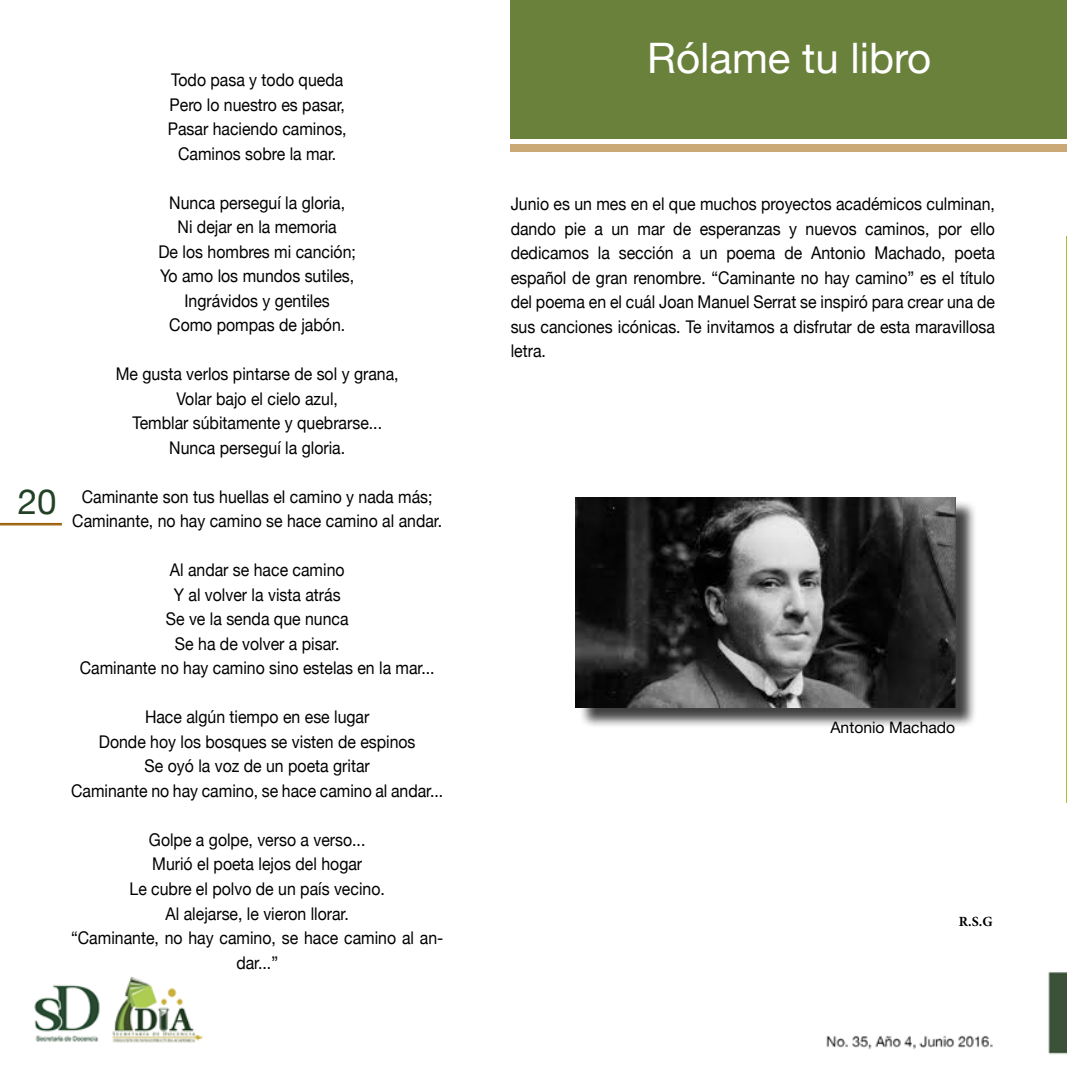
<style>
.page{position:relative;width:1067px;height:1067px;background:#fff}
.page>*{position:absolute;margin:0;border:0;box-sizing:border-box;transform-origin:0 0}
.t1{font:42px "Helvetica Neue";color:#fff}
.t2{font:35px "Helvetica Neue";color:#234126}
.t3{font:17.5px/24.5px "Helvetica Neue";color:#000;text-align:center;scale:.91 1}
.t4{font:15.75px "Helvetica Neue";color:#000}
.t5{font:700 14px "Minion Pro";color:#000}
</style>
<div class="page">
<img style="left:0;top:138px;width:1066px;height:917px">
<hr style="left:0;top:523px;width:62px;height:1px;background:#995800">
<hr style="left:0;top:524px;width:62px;height:1px;background:#995800">
<div style="left:510px;top:0;width:557px;height:138px;background:#6a813b"></div>
<div style="left:510px;top:144px;width:557px;height:8px;background:#caa977"></div>
<img style="left:1066px;top:236px;width:1px;height:566px">
<div style="left:578px;top:500px;width:398px;height:228px;background:#000;opacity:.75"></div>
<img style="left:576px;top:497px;width:379px;height:210px">
<h2 class="t2" style="left:18px;top:481px;width:40px">20</h2>
<p class="t3" style="left:168px;top:67px;width:198px">Todo pasa y todo queda<br>Pero lo nuestro es pasar,<br>Pasar haciendo caminos,<br>Caminos sobre la mar.</p>
<p class="t3" style="left:158px;top:190px;width:218px">Nunca perseguí la gloria,<br>Ni dejar en la memoria<br>De los hombres mi canción;<br>Yo amo los mundos sutiles,<br>Ingrávidos y gentiles<br>Como pompas de jabón.</p>
<p class="t3" style="left:116px;top:361px;width:312px">Me gusta verlos pintarse de sol y grana,<br>Volar bajo el cielo azul,<br>Temblar súbitamente y quebrarse...<br>Nunca perseguí la gloria.</p>
<p class="t3" style="left:72px;top:484px;width:408px">Caminante son tus huellas el camino y nada más;<br>Caminante, no hay camino se hace camino al andar.</p>
<p class="t3" style="left:80px;top:557px;width:391px">Al andar se hace camino<br>Y al volver la vista atrás<br>Se ve la senda que nunca<br>Se ha de volver a pisar.<br>Caminante no hay camino sino estelas en la mar...</p>
<p class="t3" style="left:71px;top:704px;width:410px">Hace algún tiempo en ese lugar<br>Donde hoy los bosques se visten de espinos<br>Se oyó la voz de un poeta gritar<br>Caminante no hay camino, se hace camino al andar...</p>
<p class="t3" style="left:71px;top:827px;width:410px">Golpe a golpe, verso a verso...<br>Murió el poeta lejos del hogar<br>Le cubre el polvo de un país vecino.<br>Al alejarse, le vieron llorar.<br>“Caminante, no hay camino, se hace camino al an&shy;dar...”</p>
<h1 class="t1" style="left:647px;top:33px;width:285px">Rólame tu libro</h1>
<p class="t3" style="left:510px;top:191px;width:534px;text-align:justify">Junio es un mes en el que muchos proyectos académicos culminan, dando pie a un mar de esperanzas y nuevos caminos, por ello dedicamos la sección a un poema de Antonio Machado, poeta español de gran renombre. “Caminante no hay camino” es el título del poema en el cuál Joan Manuel Serrat se inspiró para crear una de sus canciones icónicas. Te invitamos a disfrutar de esta maravillosa letra.</p>
<p class="t4" style="left:830px;top:718px;width:126px">Antonio Machado</p>
<p class="t5" style="left:958px;top:912px;width:35px">R.S.G</p>
</div>
